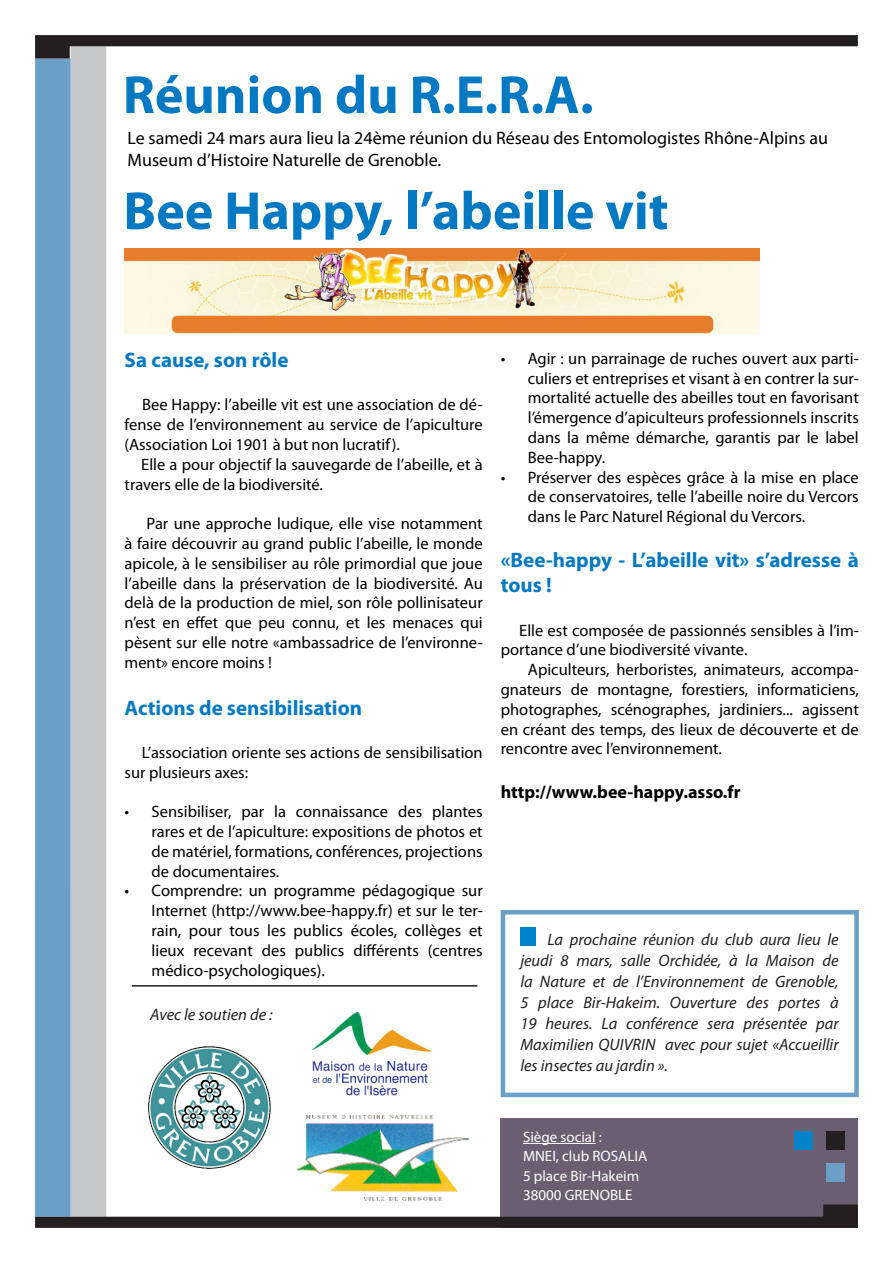
<style>
.page{position:relative;width:893px;height:1263px;background:#fff}
.page>*{position:absolute;margin:0;border:0;box-sizing:border-box;transform-origin:0 0}
.Titre{font:700 54px "Myriad Pro";color:#0079c2}
.Titre-2{font:700 21px "Myriad Pro";color:#0079c2}
.Titre-3{font:700 21px/25.2px "Myriad Pro";color:#0079c1}
.Titre-4{font:18px/21.6px "Myriad Pro";color:#000}
.Titre-5{font:700 18px "Myriad Pro";color:#000}
.Titre-6{font:16.5px/19.8px "Myriad Pro";color:#000;text-align:justify}
.Corps_Italique{font:italic 16.5px/21px "Myriad Pro";color:#231f20;text-align:justify}
.Pied_de_page{font:15px "Myriad Pro";color:#fff}
</style>
<div class="page">
<div style="left:35px;top:58px;width:36px;height:1158px;background:#6c9fc8"></div>
<div style="left:71px;top:46px;width:35px;height:1170px;background:#c7c8ca"></div>
<svg style="left:35px;top:35px;width:823px;height:24px"></svg>
<div style="left:501px;top:1118px;width:357px;height:110px;background:#6b5e71"></div>
<div style="left:826px;top:1131px;width:18px;height:19px;background:#231f20"></div>
<div style="left:826px;top:1163px;width:18px;height:19px;background:#6c9fc8"></div>
<div style="left:794px;top:1131px;width:19px;height:19px;background:#0082c9"></div>
<svg style="left:35px;top:1204px;width:823px;height:24px"></svg>
<hr style="left:523px;top:1143px;width:73px;height:1px;background:#fff">
<img style="left:149px;top:1046px;width:122px;height:122px">
<img style="left:312px;top:1012px;width:119px;height:84px">
<img style="left:296px;top:1114px;width:177px;height:91px">
<hr style="left:132px;top:985px;width:345px;height:1px;background:#231f20">
<div style="left:501px;top:910px;width:358px;height:187px;border:4px solid #6c9fc8"></div>
<div style="left:520px;top:927px;width:15px;height:18px;background:#0082c9"></div>
<img style="left:125px;top:248px;width:635px;height:86px">
<p class="Titre" style="left:123px;top:60px;width:472px">Réunion du R.E.R.A.</p>
<p class="Titre-4" style="left:128px;top:127px;width:702px">Le samedi 24 mars aura lieu la 24ème réunion du Réseau des Entomologistes Rhône-Alpins au<br>Museum d’Histoire Naturelle de Grenoble.</p>
<p class="Titre" style="left:123px;top:176px;width:547px">Bee Happy, l’abeille vit</p>
<p class="Titre-2" style="left:125px;top:346px;width:165px">Sa cause, son rôle</p>
<p class="Titre-6" style="left:125px;top:395px;width:360px;text-indent:17px">Bee Happy: l’abeille vit est une association de dé&shy;fense de l’environnement au service de l’apiculture (Association Loi 1901 à but non lucratif).</p>
<p class="Titre-6" style="left:125px;top:454px;width:360px;text-indent:17px">Elle a pour objectif la sauvegarde de l’abeille, et à travers elle de la biodiversité.</p>
<p class="Titre-6" style="left:125px;top:513px;width:360px;text-indent:22px">Par une approche ludique, elle vise notamment à faire découvrir au grand public l’abeille, le monde apicole, à le sensibiliser au rôle primordial que joue l’abeille dans la préservation de la biodiversité. Au delà de la production de miel, son rôle pollinisateur n’est en effet que peu connu, et les menaces qui pèsent sur elle notre «ambassadrice de l’environne&shy;ment» encore moins !</p>
<p class="Titre-2" style="left:125px;top:694px;width:239px">Actions de sensibilisation</p>
<p class="Titre-6" style="left:125px;top:742px;width:360px;text-indent:17px">L’association oriente ses actions de sensibilisation sur plusieurs axes:</p>
<p class="Titre-6" style="left:152px;top:801px;width:333px;text-indent:-27px">• Sensibiliser, par la connaissance des plantes rares et de l’apiculture: expositions de photos et de matériel, formations, conférences, projections de documentaires.</p>
<p class="Titre-6" style="left:152px;top:881px;width:333px;text-indent:-27px">• Comprendre: un programme pédagogique sur Internet (http://www.bee-happy.fr) et sur le ter&shy;rain, pour tous les publics écoles, collèges et lieux recevant des publics différents (centres médico-psychologiques).</p>
<p class="Corps_Italique" style="left:150px;top:1004px;width:124px">Avec le soutien de :</p>
<p class="Titre-6" style="left:528px;top:348px;width:333px;text-indent:-27px">• Agir : un parrainage de ruches ouvert aux parti&shy;culiers et entreprises et visant à en contrer la sur&shy;mortalité actuelle des abeilles tout en favorisant l’émergence d’apiculteurs professionnels inscrits dans la même démarche, garantis par le label Bee-happy.</p>
<p class="Titre-6" style="left:528px;top:467px;width:333px;text-indent:-27px">• Préserver des espèces grâce à la mise en place de conservatoires, telle l’abeille noire du Vercors dans le Parc Naturel Régional du Vercors.</p>
<p class="Titre-3" style="left:501px;top:547px;width:360px">«Bee-happy - L’abeille vit» s’adresse à tous !</p>
<p class="Titre-6" style="left:501px;top:620px;width:360px;text-indent:18px">Elle est composée de passionnés sensibles à l’im&shy;portance d’une biodiversité vivante.</p>
<p class="Titre-6" style="left:501px;top:659px;width:360px;text-indent:27px">Apiculteurs, herboristes, animateurs, accompa&shy;gnateurs de montagne, forestiers, informaticiens, photographes, scénographes, jardiniers... agissent en créant des temps, des lieux de découverte et de rencontre avec l’environnement.</p>
<p class="Titre-5" style="left:501px;top:780px;width:241px">http://www.bee-happy.asso.fr</p>
<p class="Corps_Italique" style="left:520px;top:929px;width:320px;text-indent:27px">La prochaine réunion du club aura lieu le jeudi 8 mars, salle Orchidée, à la Maison de la Nature et de l’Environnement de Grenoble, 5 place Bir-Hakeim. Ouverture des portes à 19 heures. La conférence sera présentée par Maximilien QUIVRIN avec pour sujet «Accueillir les insectes au jardin ».</p>
<p class="Pied_de_page" style="left:523px;top:1128px;width:80px">Siège social :</p>
<p class="Pied_de_page" style="left:523px;top:1147px;width:126px">MNEI, club ROSALIA</p>
<p class="Pied_de_page" style="left:523px;top:1167px;width:118px">5 place Bir-Hakeim</p>
<p class="Pied_de_page" style="left:523px;top:1186px;width:111px">38000 GRENOBLE</p>
</div>
